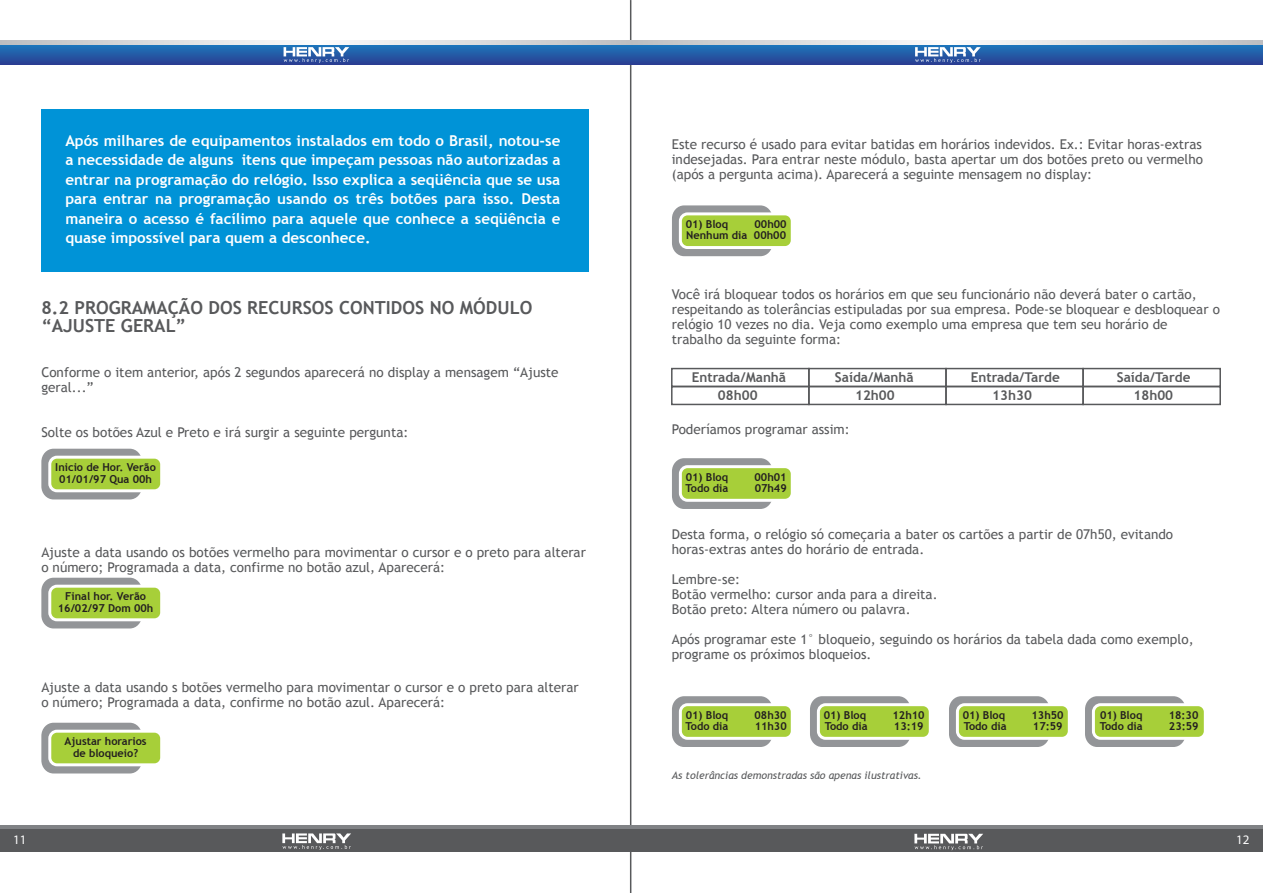
<style>
.page{position:relative;width:1263px;height:893px;background:#fff}
.page>*{position:absolute;margin:0;border:0;box-sizing:border-box;transform-origin:0 0}
.t1{font:700 18px/18px "Trebuchet MS";color:#58595b}
.t2{font:700 15px/19.5px "Trebuchet MS";color:#fff;text-align:justify}
.t3{font:13.5px/15px "Trebuchet MS";color:#58595b}
.t4{font:700 13.5px "Trebuchet MS";color:#58595b}
.t5{font:13.05px "Myriad Pro";color:#fff}
.t6{font:700 10.95px/11.2px "Trebuchet MS";color:#231f20;text-align:center}
.t7{font:italic 10.5px "Trebuchet MS";color:#58595b}
</style>
<div class="page">
<hr style="left:630px;top:0;width:1px;height:893px;background:#58595b">
<div style="left:0;top:45px;width:1263px;height:20px;background:linear-gradient(to bottom,#1d76ba,#2a4093)"></div>
<svg style="left:354px;top:41px;width:277px;height:4px"></svg>
<svg style="left:0;top:41px;width:280px;height:4px"></svg>
<svg style="left:284px;top:47px;width:65px;height:16px"></svg>
<svg style="left:986px;top:41px;width:277px;height:4px"></svg>
<svg style="left:915px;top:47px;width:66px;height:16px"></svg>
<svg style="left:631px;top:41px;width:281px;height:4px"></svg>
<div style="left:0;top:829px;width:1263px;height:23px;background:#58595b"></div>
<hr style="left:0;top:825px;width:1263px;height:4px;background:#808285">
<svg style="left:282px;top:833px;width:69px;height:17px"></svg>
<svg style="left:914px;top:834px;width:69px;height:16px"></svg>
<div style="left:41px;top:449px;width:101px;height:50px;background:#939598;border-radius:13px"></div>
<div style="left:50px;top:457px;width:112px;height:34px;background:#a7cf39;border-radius:7px"></div>
<div style="left:48px;top:456px;width:115px;height:36px;border:3px solid #fff;border-radius:7px"></div>
<div style="left:672px;top:205px;width:100px;height:51px;background:#939598;border-radius:13px"></div>
<div style="left:680px;top:214px;width:112px;height:34px;background:#a7cf39;border-radius:7px"></div>
<div style="left:679px;top:212px;width:115px;height:37px;border:3px solid #fff;border-radius:7px"></div>
<div style="left:672px;top:458px;width:100px;height:51px;background:#939598;border-radius:13px"></div>
<div style="left:680px;top:467px;width:112px;height:33px;background:#a7cf39;border-radius:7px"></div>
<div style="left:679px;top:465px;width:115px;height:37px;border:3px solid #fff;border-radius:7px"></div>
<div style="left:672px;top:696px;width:100px;height:51px;background:#939598;border-radius:13px"></div>
<div style="left:680px;top:705px;width:112px;height:33px;background:#a7cf39;border-radius:7px"></div>
<div style="left:679px;top:703px;width:115px;height:37px;border:3px solid #fff;border-radius:7px"></div>
<div style="left:810px;top:696px;width:100px;height:51px;background:#939598;border-radius:13px"></div>
<div style="left:818px;top:705px;width:112px;height:33px;background:#a7cf39;border-radius:7px"></div>
<div style="left:817px;top:703px;width:115px;height:37px;border:3px solid #fff;border-radius:7px"></div>
<div style="left:949px;top:696px;width:100px;height:51px;background:#939598;border-radius:13px"></div>
<div style="left:957px;top:705px;width:112px;height:33px;background:#a7cf39;border-radius:7px"></div>
<div style="left:956px;top:703px;width:115px;height:37px;border:3px solid #fff;border-radius:7px"></div>
<div style="left:1085px;top:696px;width:100px;height:51px;background:#939598;border-radius:13px"></div>
<div style="left:1093px;top:705px;width:112px;height:33px;background:#a7cf39;border-radius:7px"></div>
<div style="left:1092px;top:703px;width:115px;height:37px;border:3px solid #fff;border-radius:7px"></div>
<div style="left:41px;top:578px;width:101px;height:50px;background:#939598;border-radius:13px"></div>
<div style="left:50px;top:586px;width:112px;height:34px;background:#a7cf39;border-radius:7px"></div>
<div style="left:48px;top:585px;width:115px;height:36px;border:3px solid #fff;border-radius:7px"></div>
<div style="left:41px;top:723px;width:101px;height:50px;background:#939598;border-radius:13px"></div>
<div style="left:50px;top:731px;width:112px;height:34px;background:#a7cf39;border-radius:7px"></div>
<div style="left:48px;top:730px;width:115px;height:36px;border:3px solid #fff;border-radius:7px"></div>
<div style="left:41px;top:109px;width:548px;height:163px;background:#0093d7"></div>
<div style="left:671px;top:368px;width:139px;height:19px;border:2px solid #58595b"></div>
<div style="left:671px;top:386px;width:139px;height:19px;border:2px solid #58595b"></div>
<div style="left:808px;top:368px;width:139px;height:19px;border:2px solid #58595b"></div>
<div style="left:808px;top:386px;width:139px;height:19px;border:2px solid #58595b"></div>
<div style="left:945px;top:368px;width:139px;height:19px;border:2px solid #58595b"></div>
<div style="left:945px;top:386px;width:139px;height:19px;border:2px solid #58595b"></div>
<div style="left:1082px;top:368px;width:139px;height:19px;border:2px solid #58595b"></div>
<div style="left:1082px;top:386px;width:139px;height:19px;border:2px solid #58595b"></div>
<p class="t2" style="left:65px;top:131px;width:497px">Após milhares de equipamentos instalados em todo o Brasil, notou-se a necessidade de alguns itens que impeçam pessoas não autorizadas a entrar na programação do relógio. Isso explica a seqüência que se usa para entrar na programação usando os três botões para isso. Desta maneira o acesso é facílimo para aquele que conhece a seqüência e quase impossível para quem a desconhece.</p>
<h1 class="t1" style="left:41px;top:299px;width:492px">8.2 PROGRAMAÇÃO DOS RECURSOS CONTIDOS NO MÓDULO “AJUSTE GERAL”</h1>
<p class="t3" style="left:41px;top:365px;width:519px">Conforme o item anterior, após 2 segundos aparecerá no display a mensagem “Ajuste geral...”</p>
<p class="t3" style="left:41px;top:425px;width:369px">Solte os botões Azul e Preto e irá surgir a seguinte pergunta:</p>
<p class="t6" style="left:55px;top:462px;width:102px">Inicio de Hor. Verão<br>01/01/97 Qua 00h</p>
<p class="t3" style="left:41px;top:545px;width:546px">Ajuste a data usando os botões vermelho para movimentar o cursor e o preto para alterar o número; Programada a data, confirme no botão azul, Aparecerá:</p>
<p class="t6" style="left:58px;top:591px;width:97px">Final hor. Verão<br>16/02/97 Dom 00h</p>
<p class="t3" style="left:41px;top:680px;width:539px">Ajuste a data usando s botões vermelho para movimentar o cursor e o preto para alterar o número; Programada a data, confirme no botão azul. Aparecerá:</p>
<p class="t6" style="left:65px;top:736px;width:83px">Ajustar horarios de bloqueio?</p>
<p class="t3" style="left:672px;top:137px;width:533px;text-align:justify">Este recurso é usado para evitar batidas em horários indevidos. Ex.: Evitar horas-extras indesejadas. Para entrar neste módulo, basta apertar um dos botões preto ou vermelho (após a pergunta acima). Aparecerá a seguinte mensagem no display:</p>
<p class="t6" style="left:686px;top:219px;width:44px">01) Bloq</p>
<p class="t6" style="left:686px;top:219px;width:102px;text-align:right">00h00<br>Nenhum dia 00h00</p>
<p class="t3" style="left:672px;top:287px;width:550px">Você irá bloquear todos os horários em que seu funcionário não deverá bater o cartão, respeitando as tolerâncias estipuladas por sua empresa. Pode-se bloquear e desbloquear o relógio 10 vezes no dia. Veja como exemplo uma empresa que tem seu horário de trabalho da seguinte forma:</p>
<p class="t4" style="left:692px;top:369px;width:96px">Entrada/Manhã</p>
<p class="t4" style="left:835px;top:369px;width:80px">Saída/Manhã</p>
<p class="t4" style="left:971px;top:369px;width:91px">Entrada/Tarde</p>
<p class="t4" style="left:1117px;top:369px;width:75px">Saída/Tarde</p>
<p class="t4" style="left:718px;top:387px;width:41px">08h00</p>
<p class="t4" style="left:855px;top:387px;width:41px">12h00</p>
<p class="t4" style="left:992px;top:387px;width:41px">13h30</p>
<p class="t4" style="left:1133px;top:387px;width:41px">18h00</p>
<p class="t3" style="left:672px;top:422px;width:179px">Poderíamos programar assim:</p>
<p class="t6" style="left:686px;top:471px;width:44px">01) Bloq</p>
<p class="t6" style="left:754px;top:471px;width:34px">00h01</p>
<p class="t6" style="left:685px;top:483px;width:44px">Todo dia</p>
<p class="t6" style="left:755px;top:483px;width:34px">07h49</p>
<p class="t3" style="left:672px;top:527px;width:503px">Desta forma, o relógio só começaria a bater os cartões a partir de 07h50, evitando horas-extras antes do horário de entrada.</p>
<p class="t3" style="left:672px;top:572px;width:267px">Lembre-se:<br>Botão vermelho: cursor anda para a direita.<br>Botão preto: Altera número ou palavra.</p>
<p class="t3" style="left:672px;top:632px;width:523px">Após programar este 1° bloqueio, seguindo os horários da tabela dada como exemplo, programe os próximos bloqueios.</p>
<p class="t6" style="left:686px;top:709px;width:44px">01) Bloq</p>
<p class="t6" style="left:754px;top:709px;width:34px">08h30</p>
<p class="t6" style="left:685px;top:721px;width:44px">Todo dia</p>
<p class="t6" style="left:755px;top:721px;width:34px">11h30</p>
<p class="t6" style="left:824px;top:709px;width:44px">01) Bloq</p>
<p class="t6" style="left:892px;top:709px;width:34px">12h10</p>
<p class="t6" style="left:825px;top:721px;width:44px">Todo dia</p>
<p class="t6" style="left:894px;top:721px;width:31px">13:19</p>
<p class="t7" style="left:672px;top:769px;width:251px">As tolerâncias demonstradas são apenas ilustrativas.</p>
<p class="t6" style="left:963px;top:709px;width:44px">01) Bloq</p>
<p class="t6" style="left:1031px;top:709px;width:34px">13h50</p>
<p class="t6" style="left:964px;top:721px;width:44px">Todo dia</p>
<p class="t6" style="left:1033px;top:721px;width:31px">17:59</p>
<p class="t6" style="left:1100px;top:709px;width:44px">01) Bloq</p>
<p class="t6" style="left:1169px;top:709px;width:31px">18:30</p>
<p class="t6" style="left:1100px;top:721px;width:44px">Todo dia</p>
<p class="t6" style="left:1169px;top:721px;width:31px">23:59</p>
<p class="t5" style="left:13px;top:831px;width:15px">11</p>
<p class="t5" style="left:1236px;top:831px;width:15px">12</p>
</div>
